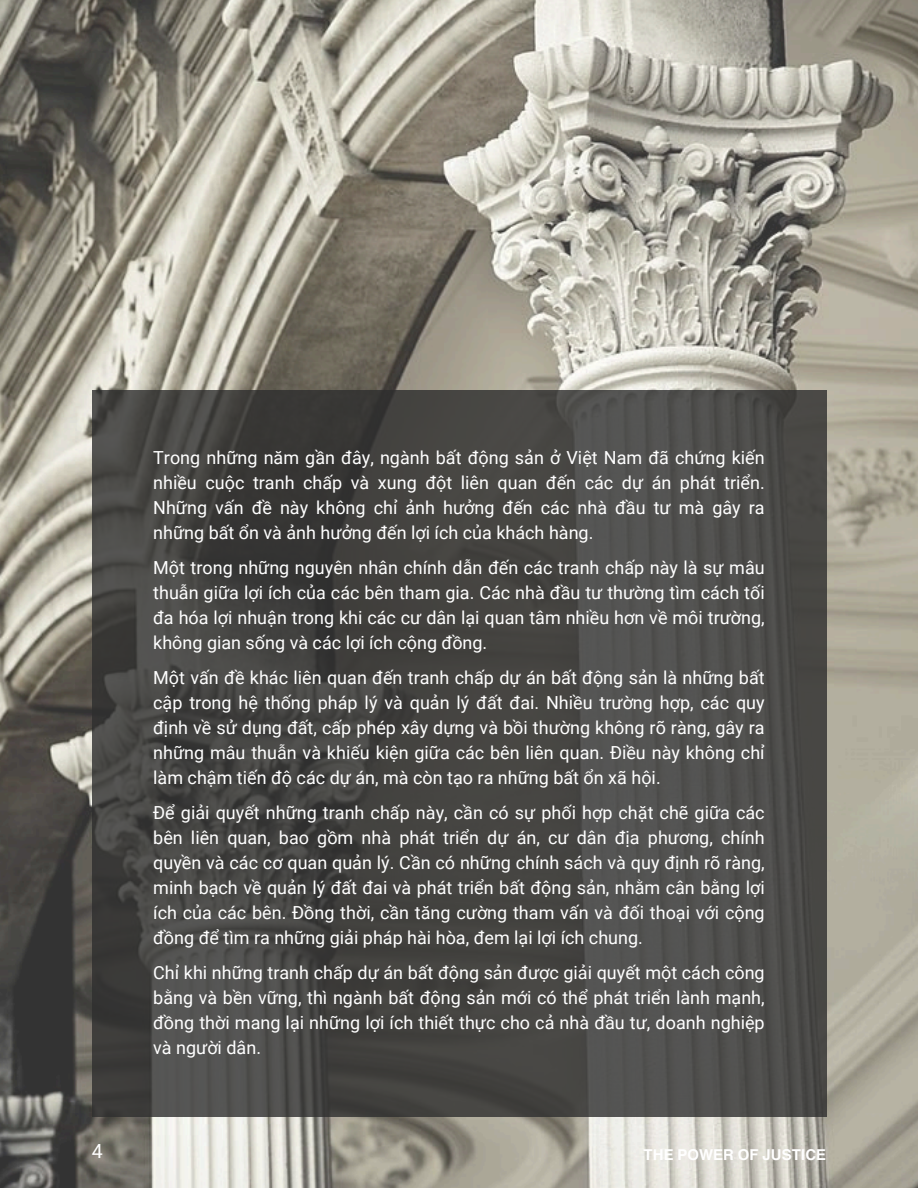
<style>
.page{position:relative;width:918px;height:1188px;background:#fff}
.page>*{position:absolute;margin:0;border:0;box-sizing:border-box;transform-origin:0 0}
.t1{font:19.5px "Roboto";color:#fff}
.t2{font:18px/25px "Roboto";color:#fff;text-align:justify}
.t3{font:700 15px "Helvetica World";color:#fff}
</style>
<div class="page">
<img style="left:0;top:0;width:918px;height:1188px">
<svg style="left:92px;top:391px;width:734px;height:726px;background:#474745"></svg>
<h1 class="t2" style="left:153px;top:446px;width:613px">Trong những năm gần đây, ngành bất động sản ở Việt Nam đã chứng kiến nhiều cuộc tranh chấp và xung đột liên quan đến các dự án phát triển.<br>Những vấn đề này không chỉ ảnh hưởng đến các nhà đầu tư mà gây ra những bất ổn và ảnh hưởng đến lợi ích của khách hàng.</h1>
<h1 class="t2" style="left:153px;top:556px;width:613px">Một trong những nguyên nhân chính dẫn đến các tranh chấp này là sự mâu thuẫn giữa lợi ích của các bên tham gia. Các nhà đầu tư thường tìm cách tối đa hóa lợi nhuận trong khi các cư dân lại quan tâm nhiều hơn về môi trường, không gian sống và các lợi ích cộng đồng.</h1>
<h1 class="t2" style="left:153px;top:666px;width:613px">Một vấn đề khác liên quan đến tranh chấp dự án bất động sản là những bất cập trong hệ thống pháp lý và quản lý đất đai. Nhiều trường hợp, các quy định về sử dụng đất, cấp phép xây dựng và bồi thường không rõ ràng, gây ra những mâu thuẫn và khiếu kiện giữa các bên liên quan. Điều này không chỉ làm chậm tiến độ các dự án, mà còn tạo ra những bất ổn xã hội.</h1>
<h1 class="t2" style="left:153px;top:801px;width:613px">Để giải quyết những tranh chấp này, cần có sự phối hợp chặt chẽ giữa các bên liên quan, bao gồm nhà phát triển dự án, cư dân địa phương, chính quyền và các cơ quan quản lý. Cần có những chính sách và quy định rõ ràng, minh bạch về quản lý đất đai và phát triển bất động sản, nhằm cân bằng lợi ích của các bên. Đồng thời, cần tăng cường tham vấn và đối thoại với cộng đồng để tìm ra những giải pháp hài hòa, đem lại lợi ích chung.</h1>
<h1 class="t2" style="left:153px;top:961px;width:613px">Chỉ khi những tranh chấp dự án bất động sản được giải quyết một cách công bằng và bền vững, thì ngành bất động sản mới có thể phát triển lành mạnh, đồng thời mang lại những lợi ích thiết thực cho cả nhà đầu tư, doanh nghiệp và người dân.</h1>
<p class="t1" style="left:92px;top:1140px;width:12px">4</p>
<p class="t3" style="left:644px;top:1142px;width:184px">THE POWER OF JUSTICE</p>
</div>
